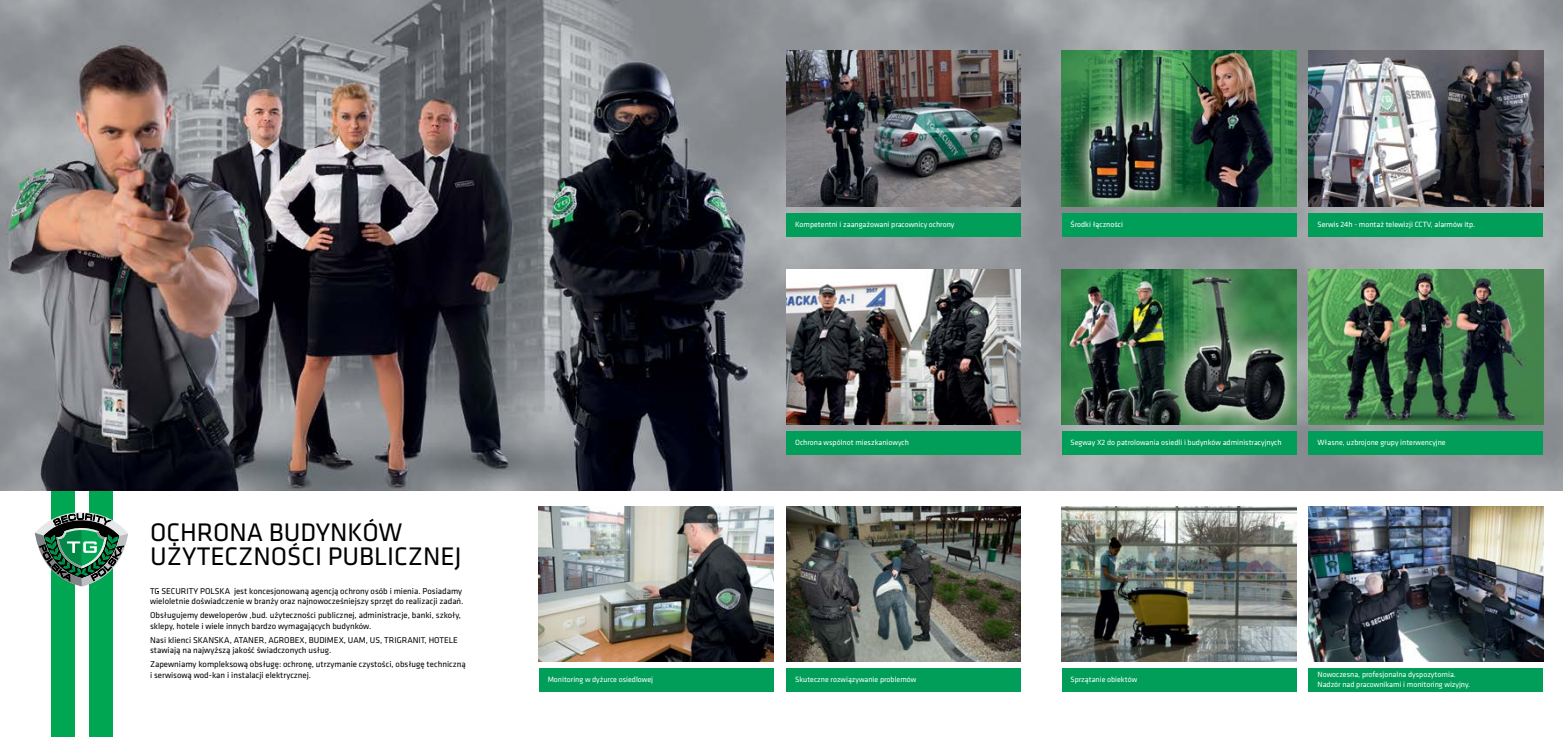
<style>
.page{position:relative;width:1563px;height:737px;background:#fff}
.page>*{position:absolute;margin:0;border:0;box-sizing:border-box;transform-origin:0 0}
.t1{font:26.34px/23.9px "Klavika Basic";color:#000}
.t2{font:8.75px/10.5px "Klavika Basic";color:#000}
.t3{font:7.88px/9.5px "Klavika Basic";color:#fff}
</style>
<div class="page">
<img style="left:0;top:0;width:1563px;height:491px">
<img style="left:786px;top:51px;width:235px;height:156px">
<img style="left:786px;top:269px;width:235px;height:156px">
<img style="left:786px;top:506px;width:235px;height:156px">
<img style="left:539px;top:506px;width:234px;height:156px">
<img style="left:1062px;top:269px;width:234px;height:156px">
<img style="left:1062px;top:51px;width:234px;height:156px">
<img style="left:1308px;top:51px;width:235px;height:156px">
<img style="left:1062px;top:506px;width:234px;height:156px">
<img style="left:1308px;top:269px;width:235px;height:156px">
<img style="left:1308px;top:506px;width:235px;height:156px">
<div style="left:786px;top:213px;width:235px;height:23px;background:#009e59"></div>
<div style="left:786px;top:431px;width:235px;height:23px;background:#009e59"></div>
<div style="left:786px;top:668px;width:235px;height:23px;background:#009e59"></div>
<div style="left:539px;top:668px;width:234px;height:23px;background:#009e59"></div>
<div style="left:1062px;top:213px;width:234px;height:23px;background:#009e59"></div>
<div style="left:1062px;top:431px;width:234px;height:23px;background:#009e59"></div>
<div style="left:1062px;top:668px;width:234px;height:23px;background:#009e59"></div>
<div style="left:1308px;top:213px;width:235px;height:23px;background:#009e59"></div>
<div style="left:1308px;top:431px;width:235px;height:23px;background:#009e59"></div>
<div style="left:1308px;top:668px;width:235px;height:23px;background:#009e59"></div>
<div style="left:89px;top:491px;width:23px;height:246px;background:#00a651"></div>
<div style="left:51px;top:491px;width:24px;height:246px;background:#00a651"></div>
<svg style="left:35px;top:512px;width:93px;height:74px"></svg>
<p class="t3" style="left:795px;top:219px;width:161px">Kompetentni i zaangażowani pracownicy ochrony</p>
<h1 class="t1" style="left:150px;top:520px;width:313px">OCHRONA BUDYNKÓW<br>UŻYTECZNOŚCI PUBLICZNEJ</h1>
<p class="t2" style="left:150px;top:585px;width:315px">TG SECURITY POLSKA jest koncesjonowaną agencją ochrony osób i mienia. Posiadamy wieloletnie doświadczenie w branży oraz najnowocześniejszy sprzęt do realizacji zadań.</p>
<p class="t2" style="left:150px;top:610px;width:312px">Obsługujemy deweloperów ,bud. użyteczności publicznej, administracje, banki, szkoły, sklepy, hotele i wiele innych bardzo wymagających budynków.</p>
<p class="t2" style="left:150px;top:634px;width:309px">Nasi klienci SKANSKA, ATANER, AGROBEX, BUDIMEX, UAM, US, TRIGRANIT, HOTELE stawiają na najwyższą jakość świadczonych usług.</p>
<p class="t2" style="left:150px;top:659px;width:317px">Zapewniamy kompleksową obsługę: ochronę, utrzymanie czystości, obsługę techniczną i serwisową wod-kan i instalacji elektrycznej.</p>
<p class="t3" style="left:795px;top:437px;width:115px">Ochrona wspólnot mieszkaniowych</p>
<p class="t3" style="left:548px;top:674px;width:107px">Monitoring w dyżurce osiedlowej</p>
<p class="t3" style="left:795px;top:674px;width:123px">Skuteczne rozwiązywanie problemów</p>
<p class="t3" style="left:1070px;top:219px;width:54px">Środki łączności</p>
<p class="t3" style="left:1317px;top:219px;width:159px">Serwis 24h - montaż telewizji CCTV, alarmów itp.</p>
<p class="t3" style="left:1070px;top:437px;width:213px">Segway X2 do patrolowania osiedli i budynków administracyjnych</p>
<p class="t3" style="left:1317px;top:437px;width:130px">Własne, uzbrojone grupy interwencyjne</p>
<p class="t3" style="left:1070px;top:674px;width:68px">Sprzątanie obiektów</p>
<p class="t3" style="left:1317px;top:669px;width:154px">Nowoczesna, profesjonalna dyspozytornia.<br>Nadzór nad pracownikami i monitoring wizyjny.</p>
</div>
